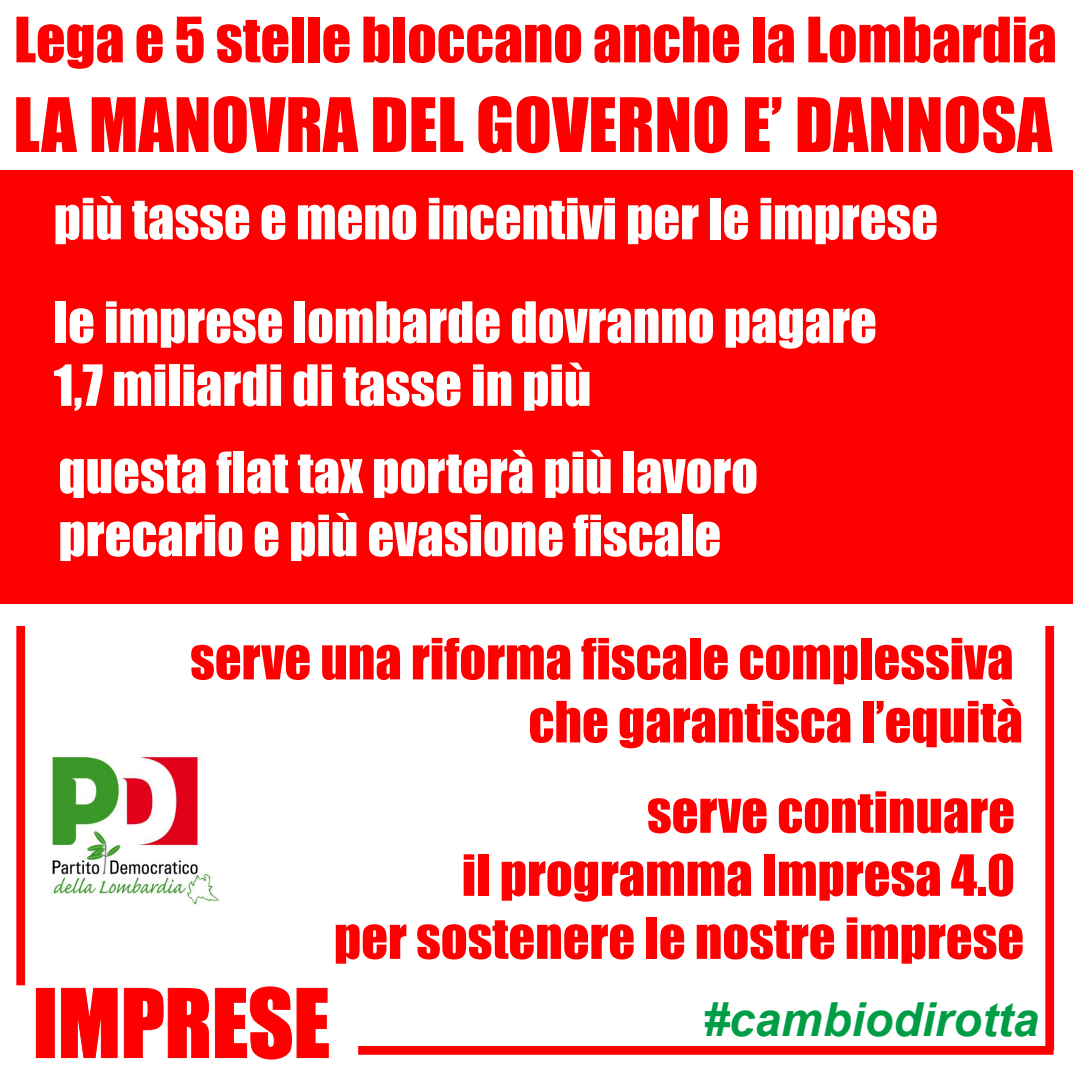
<style>
.page{position:relative;width:1073px;height:1072px;background:#fff}
.page>*{position:absolute;margin:0;border:0;box-sizing:border-box;transform-origin:0 0}
.t1{font:87.5px "Impact";color:#f00}
.t2{font:69.3px "Impact";color:#f00}
.t3{font:57.75px "Impact";color:#f00}
.t4{font:52.5px/63px "Impact";color:#fff}
.t5{font:52.5px/63px "Impact";color:#f00;text-align:right}
.t6{font:italic 700 46.9px "Arial";color:#009d46}
</style>
<div class="page">
<div style="left:0;top:170px;width:1073px;height:433px;background:#f00"></div>
<img style="left:50px;top:755px;width:170px;height:150px">
<div style="left:36px;top:988px;width:19px;height:69px;border:1px solid #f00"></div>
<svg style="left:61px;top:988px;width:56px;height:69px"></svg>
<svg style="left:124px;top:988px;width:85px;height:69px"></svg>
<svg style="left:215px;top:986px;width:113px;height:73px"></svg>
<div style="left:16px;top:626px;width:9px;height:359px;background:#f00"></div>
<div style="left:1045px;top:626px;width:9px;height:424px;background:#f00"></div>
<div style="left:358px;top:1045px;width:695px;height:9px;background:#f00"></div>
<p class="t3" style="left:14px;top:-5px;width:1044px">Lega e 5 stelle bloccano anche la Lombardia</p>
<h2 class="t2" style="left:13px;top:71px;width:1040px">LA MANOVRA DEL GOVERNO E’ DANNOSA</h2>
<p class="t4" style="left:54px;top:186px;width:886px">più tasse e meno incentivi per le imprese</p>
<p class="t4" style="left:54px;top:289px;width:824px">le imprese lombarde dovranno pagare<br>1,7 miliardi di tasse in più</p>
<p class="t4" style="left:58px;top:439px;width:701px">questa flat tax porterà più lavoro precario e più evasione fiscale</p>
<p class="t5" style="left:190px;top:626px;width:834px">serve una riforma fiscale complessiva che garantisca l’equità</p>
<p class="t5" style="left:334px;top:779px;width:692px">serve continuare<br>il programma Impresa 4.0<br>per sostenere le nostre imprese</p>
<h1 class="t1" style="left:33px;top:955px;width:299px">IMPRESE</h1>
<p class="t6" style="left:702px;top:988px;width:338px">#cambiodirotta</p>
</div>
